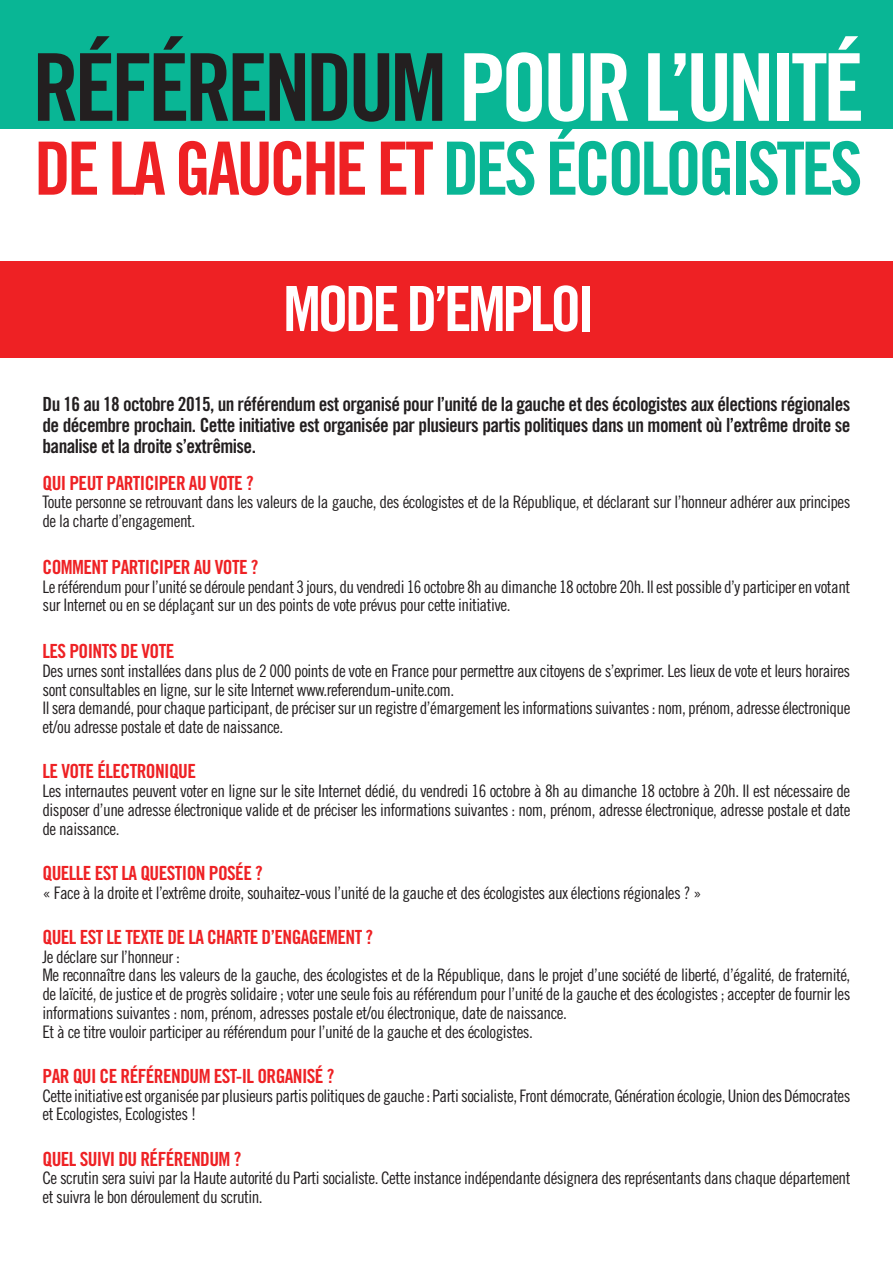
<style>
.page{position:relative;width:893px;height:1263px;background:#fff}
.page>*{position:absolute;margin:0;border:0;box-sizing:border-box;transform-origin:0 0}
.t1{font:93.45px "Trade Gothic Bold Cond Twenty";letter-spacing:-.05em;color:#fff}
.t2{font:73.5px "Trade Gothic Bold Cond Twenty";letter-spacing:-.05em;color:#09b695}
.t3{font:62.4px "Trade Gothic Bold Cond Twenty";letter-spacing:-.06em;color:#fff}
.t4{font:19.5px/21px "Trade Gothic Bold Cond Twenty";letter-spacing:-.03em;color:#231f20;text-align:justify}
.t5{font:19.5px "Trade Gothic Bold Cond Twenty";letter-spacing:-.03em;color:#ee2124}
.t6{font:17.25px/18.8px "Trade Gothic Cond Eighteen";letter-spacing:-.03em;color:#231f20}
.s1{color:#231f20}
.s2{color:#ee2124}
</style>
<div class="page">
<div style="left:0;top:0;width:893px;height:129px;background:#09b695"></div>
<div style="left:0;top:261px;width:893px;height:97px;background:#ee2124"></div>
<h1 class="t1" style="left:32px;top:31px;width:834px"><span class="s1">RÉFÉRENDUM</span> POUR L’UNITÉ</h1>
<h2 class="t2" style="left:34px;top:124px;width:830px"><span class="s2">DE LA GAUCHE ET</span> DES ÉCOLOGISTES</h2>
<h3 class="t3" style="left:283px;top:271px;width:313px">MODE D’EMPLOI</h3>
<p class="t4" style="left:43px;top:393px;width:810px">Du 16 au 18 octobre 2015, un référendum est organisé pour l’unité de la gauche et des écologistes aux élections régionales de décembre prochain. Cette initiative est organisée par plusieurs partis politiques dans un moment où l’extrême droite se banalise et la droite s’extrêmise.</p>
<p class="t5" style="left:43px;top:471px;width:213px">QUI PEUT PARTICIPER AU VOTE ?</p>
<p class="t6" style="left:43px;top:493px;width:809px">Toute personne se retrouvant dans les valeurs de la gauche, des écologistes et de la République, et déclarant sur l’honneur adhérer aux principes de la charte d’engagement.</p>
<p class="t5" style="left:43px;top:555px;width:217px">COMMENT PARTICIPER AU VOTE ?</p>
<p class="t6" style="left:43px;top:577px;width:809px">Le référendum pour l’unité se déroule pendant 3 jours, du vendredi 16 octobre 8h au dimanche 18 octobre 20h. Il est possible d’y participer en votant sur Internet ou en se déplaçant sur un des points de vote prévus pour cette initiative.</p>
<p class="t5" style="left:43px;top:639px;width:133px">LES POINTS DE VOTE</p>
<p class="t6" style="left:43px;top:661px;width:809px">Des urnes sont installées dans plus de 2 000 points de vote en France pour permettre aux citoyens de s’exprimer. Les lieux de vote et leurs horaires sont consultables en ligne, sur le site Internet www.referendum-unite.com.<br>Il sera demandé, pour chaque participant, de préciser sur un registre d’émargement les informations suivantes : nom, prénom, adresse électronique et/ou adresse postale et date de naissance.</p>
<p class="t5" style="left:43px;top:759px;width:155px">LE VOTE ÉLECTRONIQUE</p>
<p class="t6" style="left:43px;top:781px;width:809px;text-align:justify">Les internautes peuvent voter en ligne sur le site Internet dédié, du vendredi 16 octobre à 8h au dimanche 18 octobre à 20h. Il est nécessaire de disposer d’une adresse électronique valide et de préciser les informations suivantes : nom, prénom, adresse électronique, adresse postale et date de naissance.</p>
<p class="t5" style="left:43px;top:861px;width:222px">QUELLE EST LA QUESTION POSÉE ?</p>
<p class="t6" style="left:43px;top:883px;width:661px">« Face à la droite et l’extrême droite, souhaitez-vous l’unité de la gauche et des écologistes aux élections régionales ? »</p>
<p class="t5" style="left:43px;top:925px;width:332px">QUEL EST LE TEXTE DE LA CHARTE D’ENGAGEMENT ?</p>
<p class="t6" style="left:43px;top:947px;width:809px">Je déclare sur l’honneur :<br>Me reconnaître dans les valeurs de la gauche, des écologistes et de la République, dans le projet d’une société de liberté, d’égalité, de fraternité, de laïcité, de justice et de progrès solidaire ; voter une seule fois au référendum pour l’unité de la gauche et des écologistes ; accepter de fournir les informations suivantes : nom, prénom, adresses postale et/ou électronique, date de naissance.<br>Et à ce titre vouloir participer au référendum pour l’unité de la gauche et des écologistes.</p>
<p class="t5" style="left:43px;top:1064px;width:293px">PAR QUI CE RÉFÉRENDUM EST-IL ORGANISÉ ?</p>
<p class="t6" style="left:43px;top:1086px;width:809px">Cette initiative est organisée par plusieurs partis politiques de gauche : Parti socialiste, Front démocrate, Génération écologie, Union desDémocrates et Ecologistes, Ecologistes !</p>
<p class="t5" style="left:43px;top:1147px;width:200px">QUEL SUIVI DU RÉFÉRENDUM ?</p>
<p class="t6" style="left:43px;top:1169px;width:809px">Ce scrutin sera suivi par la Haute autorité du Parti socialiste. Cette instance indépendante désignera des représentants dans chaque département et suivra le bon déroulement du scrutin.</p>
</div>
